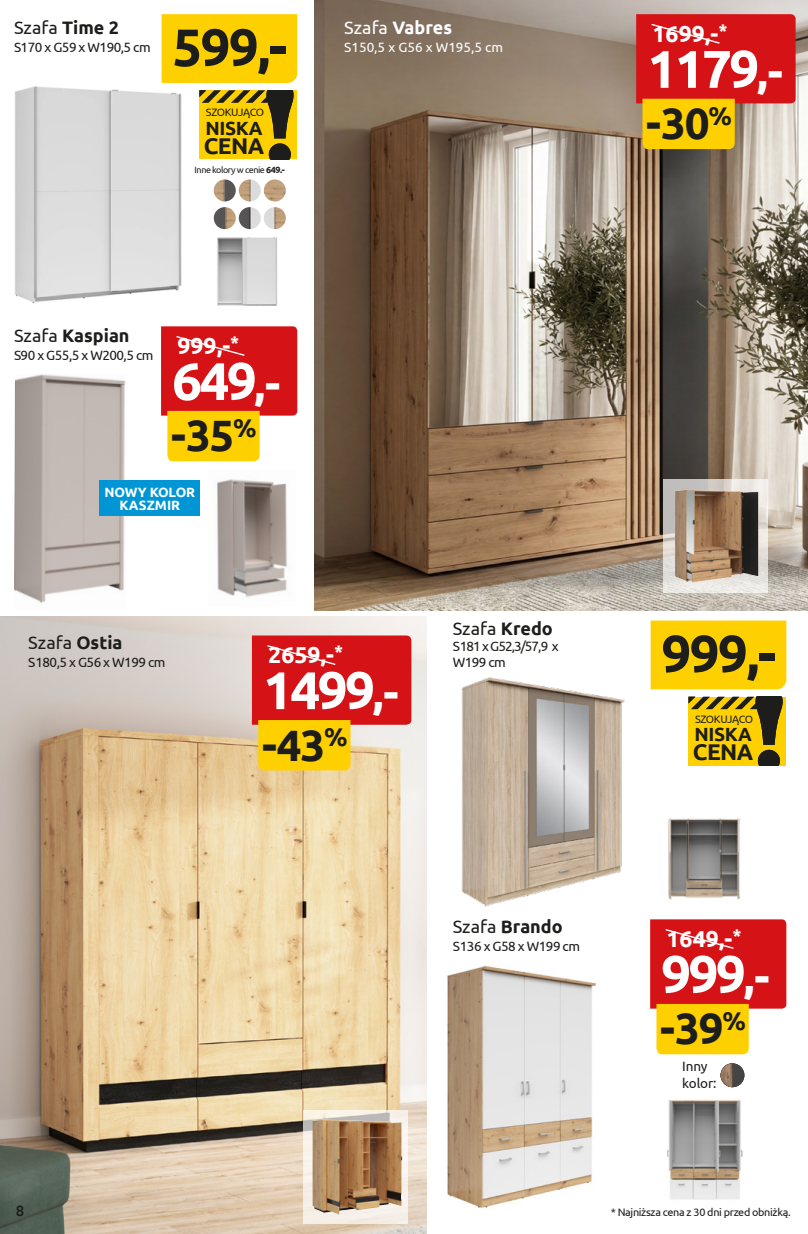
<style>
.page{position:relative;width:808px;height:1234px;background:#fff}
.page>*{position:absolute;margin:0;border:0;box-sizing:border-box;transform-origin:0 0}
.t1{font:700 52.8px "Ubuntu";letter-spacing:-.05em;color:#fff}
.t2{font:700 52.5px "Ubuntu";letter-spacing:-.03em;color:#1d1d1b}
.t3{font:700 44.7px "Ubuntu";color:#fff}
.t4{font:700 43.8px "Ubuntu";letter-spacing:-.03em;color:#1d1d1b}
.t5{font:700 23.1px "Ubuntu";color:#fff}
.t6{font:700 22.8px "Ubuntu";letter-spacing:-.025em;color:#1d1d1b}
.t7{font:700 19.05px "Ubuntu";letter-spacing:-.02em;color:#1d1d1b}
.t8{font:18px "Ubuntu";color:#1d1d1b}
.t9{font:700 18px "Ubuntu";color:#1d1d1b}
.t10{font:700 18px "Ubuntu";color:#fff}
.t11{font:500 15px "Ubuntu";color:#1d1d1b}
.t12{font:13.5px/16.2px "Ubuntu";letter-spacing:-.04em;color:#1d1d1b}
.t13{font:13.5px "Ubuntu";color:#fff}
.t14{font:700 13.5px/13.5px "Ubuntu";color:#fff;text-align:center}
.t15{font:13.5px/16.2px "Ubuntu";letter-spacing:-.01em;color:#1d1d1b}
.t16{font:10.8px "Ubuntu";letter-spacing:-.03em;color:#1d1d1b}
.t17{font:9px "Ubuntu";letter-spacing:-.05em;color:#1d1d1b}
.s1{font-weight:700}
.s2{font-weight:400}
.s3{font-size:44.7px}
</style>
<div class="page">
<img style="left:315px;top:0;width:493px;height:610px">
<img style="left:447px;top:965px;width:150px;height:243px">
<img style="left:0;top:617px;width:426px;height:616px">
<svg style="left:636px;top:14px;width:160px;height:135px;background:#db552a"></svg>
<img style="left:720px;top:1063px;width:24px;height:23px;border-radius:12px">
<img style="left:720px;top:1063px;width:12px;height:23px">
<svg style="left:664px;top:479px;width:104px;height:114px;background:#dddad6"></svg>
<svg style="left:304px;top:1110px;width:104px;height:113px;background:#ba9e83"></svg>
<img style="left:675px;top:489px;width:83px;height:93px">
<svg style="left:650px;top:919px;width:136px;height:135px;background:#e45e2d"></svg>
<img style="left:15px;top:81px;width:167px;height:222px">
<img style="left:264px;top:207px;width:22px;height:22px;border-radius:11px">
<img style="left:214px;top:207px;width:22px;height:22px;border-radius:11px">
<img style="left:239px;top:207px;width:22px;height:22px;border-radius:11px">
<img style="left:239px;top:179px;width:22px;height:22px;border-radius:11px">
<img style="left:214px;top:179px;width:22px;height:22px;border-radius:11px">
<img style="left:264px;top:179px;width:22px;height:22px;border-radius:11px">
<img style="left:217px;top:237px;width:61px;height:69px">
<div style="left:162px;top:14px;width:135px;height:69px;background:#ffd000"></div>
<div style="left:199px;top:90px;width:98px;height:69px;background:#ffd000"></div>
<svg style="left:199px;top:90px;width:95px;height:69px"></svg>
<img style="left:461px;top:677px;width:164px;height:230px">
<img style="left:668px;top:818px;width:73px;height:82px">
<div style="left:651px;top:620px;width:135px;height:69px;background:#ffd000"></div>
<div style="left:688px;top:696px;width:98px;height:69px;background:#ffd000"></div>
<svg style="left:688px;top:696px;width:95px;height:69px"></svg>
<img style="left:312px;top:1119px;width:22px;height:93px">
<svg style="left:252px;top:635px;width:159px;height:135px;background:#e15a2c"></svg>
<svg style="left:161px;top:326px;width:136px;height:135px;background:#e45e2c"></svg>
<img style="left:14px;top:374px;width:112px;height:229px">
<img style="left:217px;top:479px;width:71px;height:118px">
<div style="left:100px;top:480px;width:100px;height:36px;background:#0096d5"></div>
<img style="left:667px;top:1100px;width:76px;height:100px">
<h3 class="t8" style="left:14px;top:17px;width:106px">Szafa <span class="s1">Time 2</span></h3>
<p class="t12" style="left:14px;top:39px;width:138px">S170 x G59 x W190,5 cm</p>
<h2 class="t2" style="left:172px;top:16px;width:116px">599,-</h2>
<p class="t16" style="left:206px;top:106px;width:60px">SZOKUJĄCO</p>
<h3 class="t7" style="left:205px;top:116px;width:59px">NISKA</h3>
<h3 class="t6" style="left:204px;top:132px;width:62px">CENA</h3>
<p class="t17" style="left:195px;top:165px;width:92px">Inne kolory w cenie <span class="s1">649.-</span></p>
<h3 class="t10" style="left:344px;top:17px;width:109px"><span class="s2">Szafa</span> Vabres</h3>
<p class="t13" style="left:344px;top:39px;width:160px">S150,5 x G56 x W195,5 cm</p>
<h3 class="t9" style="left:14px;top:325px;width:117px"><span class="s2">Szafa</span> Kaspian</h3>
<p class="t12" style="left:14px;top:347px;width:141px">S90 x G55,5 x W200,5 cm</p>
<h3 class="t5" style="left:177px;top:332px;width:63px">999,-<sup>*</sup></h3>
<h1 class="t1" style="left:172px;top:349px;width:110px">649<span class="s3">,-</span></h1>
<h3 class="t4" style="left:171px;top:409px;width:87px">-35<sup>%</sup></h3>
<p class="t14" style="left:104px;top:485px;width:92px">NOWY KOLOR<br>KASZMIR</p>
<h3 class="t5" style="left:652px;top:20px;width:77px">1699,-<sup>*</sup></h3>
<h1 class="t1" style="left:647px;top:37px;width:137px">1179<span class="s3">,-</span></h1>
<h3 class="t4" style="left:646px;top:97px;width:87px">-30<sup>%</sup></h3>
<h3 class="t8" style="left:28px;top:632px;width:96px">Szafa <span class="s1">Ostia</span></h3>
<p class="t12" style="left:28px;top:654px;width:139px">S180,5 x G56 x W199 cm</p>
<h3 class="t5" style="left:268px;top:641px;width:77px">2659,-<sup>*</sup></h3>
<h1 class="t1" style="left:263px;top:658px;width:114px">1499</h1>
<h3 class="t3" style="left:372px;top:666px;width:28px">,-</h3>
<h3 class="t4" style="left:262px;top:718px;width:87px">-43<sup>%</sup></h3>
<h3 class="t8" style="left:453px;top:617px;width:102px">Szafa <span class="s1">Kredo</span></h3>
<p class="t12" style="left:453px;top:637px;width:107px">S181 x G52,3/57,9 x<br>W199 cm</p>
<h2 class="t2" style="left:661px;top:621px;width:116px">999,-</h2>
<p class="t16" style="left:695px;top:712px;width:60px">SZOKUJĄCO</p>
<h3 class="t7" style="left:694px;top:722px;width:59px">NISKA</h3>
<h3 class="t6" style="left:693px;top:738px;width:62px">CENA</h3>
<h3 class="t9" style="left:453px;top:915px;width:111px"><span class="s2">Szafa</span> Brando</h3>
<p class="t12" style="left:453px;top:937px;width:129px">S136 x G58 x W199 cm</p>
<h3 class="t5" style="left:666px;top:924px;width:77px">1649,-<sup>*</sup></h3>
<h1 class="t1" style="left:661px;top:941px;width:110px">999<span class="s3">,-</span></h1>
<h3 class="t4" style="left:660px;top:1001px;width:87px">-39<sup>%</sup></h3>
<p class="t15" style="left:682px;top:1057px;width:36px">Inny kolor:</p>
<p class="t11" style="left:16px;top:1200px;width:10px">8</p>
<p class="t16" style="left:611px;top:1205px;width:181px">* Najniższa cena z 30 dni przed obniżką.</p>
</div>
